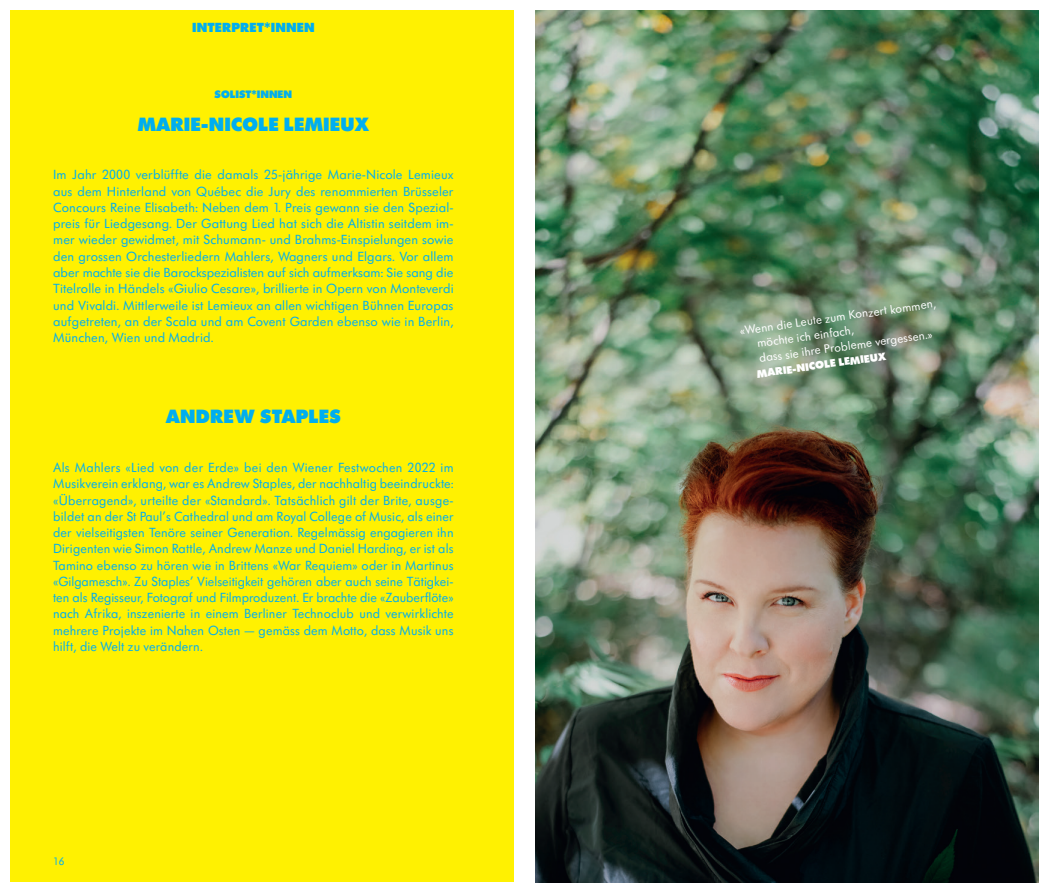
<style>
.page{position:relative;width:1049px;height:893px;background:#fff}
.page>*{position:absolute;margin:0;border:0;box-sizing:border-box;transform-origin:0 0}
.t1{font:800 20px "Futura SB";letter-spacing:.01em;color:#00aeef}
.t2{font:13.75px/16.2px "Futura SB";letter-spacing:.01em;color:#00aeef;text-align:justify}
.t3{font:800 13.75px "Futura SB";letter-spacing:.01em;color:#00aeef}
.t4{font:12.5px/15px "Futura SB";color:#fff}
.t5{font:800 11.25px "Futura SB";color:#fff}
.t6{font:800 11.25px "Futura SB";color:#00aeef}
.t7{font:11.25px "Futura SB";color:#00aeef}
</style>
<div class="page">
<div style="left:11px;top:11px;width:503px;height:871px;background:#fff101"></div>
<img style="left:535px;top:11px;width:503px;height:871px">
<p class="t3" style="left:192px;top:19px;width:124px">INTERPRET*INNEN</p>
<p class="t6" style="left:215px;top:88px;width:79px">SOLIST*INNEN</p>
<h1 class="t1" style="left:138px;top:113px;width:233px">MARIE-NICOLE LEMIEUX</h1>
<p class="t2" style="left:53px;top:167px;width:402px">Im Jahr 2000 verblüffte die damals 25-jährige Marie-Nicole Lemieux aus dem Hinterland von Québec die Jury des renommierten Brüsseler Concours Reine Elisabeth: Neben dem 1. Preis gewann sie den Spezial&shy;preis für Liedgesang. Der Gattung Lied hat sich die Altistin seitdem im&shy;mer wieder gewidmet, mit Schumann- und Brahms-Einspielungen sowie den grossen Orchesterliedern Mahlers, Wagners und Elgars. Vor allem aber machte sie die Barockspezialisten auf sich aufmerksam: Sie sang die Titelrolle in Händels «Giulio Cesare», brillierte in Opern von Monteverdi und Vivaldi. Mittlerweile ist Lemieux an allen wichtigen Bühnen Europas aufgetreten, an der Scala und am Covent Garden ebenso wie in Berlin, München, Wien und Madrid.</p>
<h1 class="t1" style="left:166px;top:405px;width:176px">ANDREW STAPLES</h1>
<p class="t2" style="left:53px;top:460px;width:402px">Als Mahlers «Lied von der Erde» bei den Wiener Festwochen 2022 im Musikverein erklang, war es Andrew Staples, der nachhaltig beeindruckte: «Überragend», urteilte der «Standard». Tatsächlich gilt der Brite, ausge&shy;bildet an der St Paul’s Cathedral und am Royal College of Music, als einer der vielseitigsten Tenöre seiner Generation. Regelmässig engagieren ihn Dirigenten wie Simon Rattle, Andrew Manze und Daniel Harding, er ist als Tamino ebenso zu hören wie in Brittens «War Requiem» oder in Martinus «Gilgamesch». Zu Staples’ Vielseitigkeit gehören aber auch seine Tätigkei&shy;ten als Regisseur, Fotograf und Filmproduzent. Er brachte die «Zauberflöte» nach Afrika, inszenierte in einem Berliner Technoclub und verwirklichte mehrere Projekte im Nahen Osten — gemäss dem Motto, dass Musik uns hilft, die Welt zu verändern.</p>
<p class="t7" style="left:53px;top:855px;width:13px">16</p>
<p class="t4" style="left:754px;top:321px;width:184px;text-indent:-15px;rotate:-8deg">«Wenn die Leute zum Konzert kommen, möchte ich einfach,<br>dass sie ihre Probleme vergessen.»</p>
<p class="t5" style="left:756px;top:368px;width:132px;rotate:-8deg">MARIE-NICOLE LEMIEUX</p>
</div>
